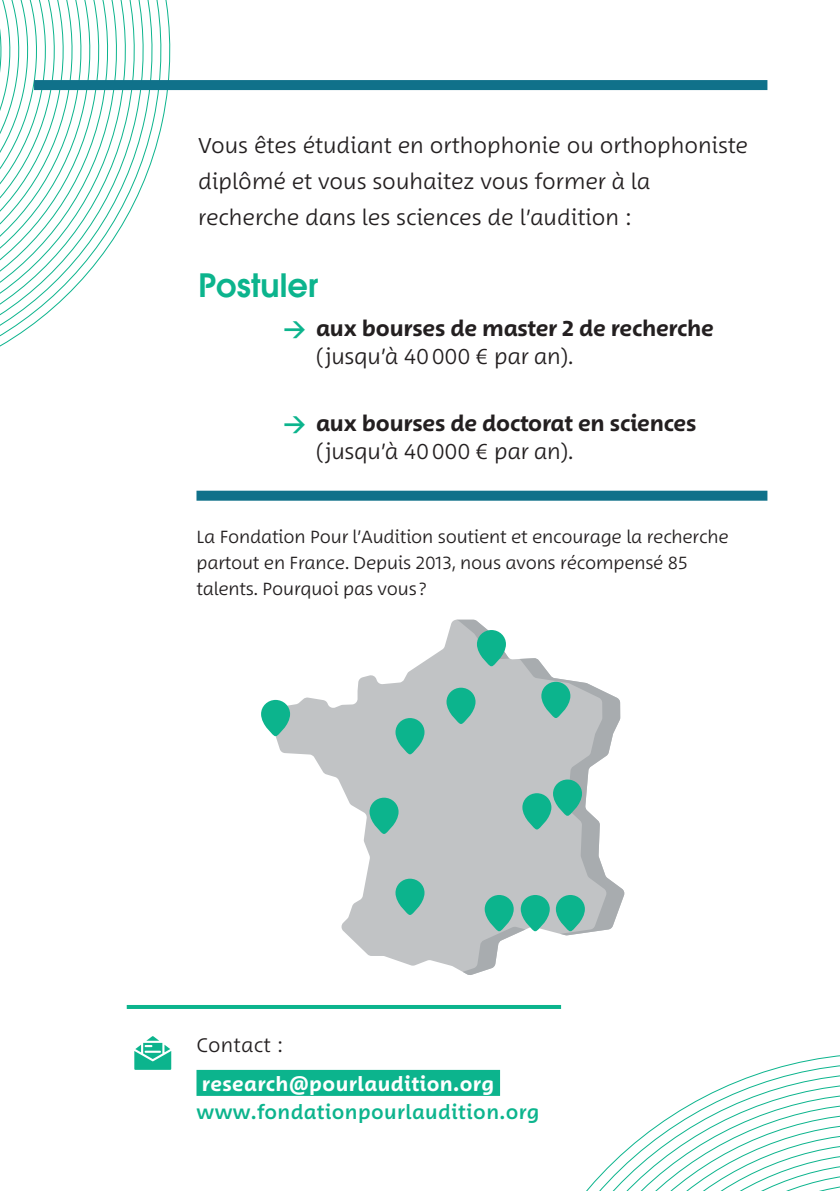
<style>
.page{position:relative;width:840px;height:1191px;background:#fff}
.page>*{position:absolute;margin:0;border:0;box-sizing:border-box;transform-origin:0 0}
.t1{font:32px "ITC Avant Gardefor FPA";color:#0cb48d}
.t2{font:300 22px/36px "Between 3";color:#231f20}
.t3{font:700 22px/28px "Between 3";letter-spacing:-.01em;color:#231f20}
.t4{font:500 20px "Between 3";letter-spacing:.02em;color:#0cb48d}
.t5{font:700 20px "Between 3";letter-spacing:.02em;color:#fff}
.t6{font:300 20px "Between 3";letter-spacing:.02em;color:#231f20}
.t7{font:300 18px/26px "Between 3";letter-spacing:-.01em;color:#231f20}
.s1{font-family:"DIN";color:#0cb48d}
.s2{font-weight:300}
</style>
<div class="page">
<svg style="left:0;top:0;width:202px;height:347px"></svg>
<svg style="left:459px;top:1055px;width:380px;height:136px"></svg>
<div style="left:196px;top:1070px;width:304px;height:26px;background:#0cb48d"></div>
<div style="left:34px;top:80px;width:733px;height:10px;background:#10718a"></div>
<div style="left:196px;top:491px;width:571px;height:10px;background:#10718a"></div>
<hr style="left:127px;top:1005px;width:433px;height:4px;background:#0cb48d">
<svg style="left:134px;top:1036px;width:37px;height:33px"></svg>
<svg style="left:274px;top:642px;width:172px;height:324px;fill:#c1c3c5"></svg>
<svg style="left:395px;top:718px;width:29px;height:36px"></svg>
<svg style="left:369px;top:797px;width:29px;height:37px"></svg>
<svg style="left:395px;top:878px;width:29px;height:37px"></svg>
<svg style="left:261px;top:700px;width:29px;height:36px"></svg>
<svg style="left:446px;top:619px;width:178px;height:356px"></svg>
<p class="t2" style="left:198px;top:127px;width:551px">Vous êtes étudiant en orthophonie ou orthophoniste diplômé et vous souhaitez vous former à la recherche dans les sciences de l’audition :</p>
<h1 class="t1" style="left:198px;top:264px;width:121px">Postuler</h1>
<p class="t3" style="left:316px;top:314px;width:399px;text-indent:-33px"><span class="s1">&gt;</span> aux bourses de master 2 de recherche <span class="s2">(jusqu’à 40000 € par an).</span></p>
<p class="t3" style="left:316px;top:409px;width:381px;text-indent:-33px"><span class="s1">&gt;</span> aux bourses de doctorat en sciences <span class="s2">(jusqu’à 40000 € par an).</span></p>
<p class="t7" style="left:196px;top:524px;width:533px">La Fondation Pour l’Audition soutient et encourage la recherche partout en France. Depuis 2013, nous avons récompensé 85 talents. Pourquoi pas vous?</p>
<p class="t6" style="left:196px;top:1032px;width:88px">Contact :</p>
<p class="t5" style="left:202px;top:1071px;width:293px">research@pourlaudition.org</p>
<p class="t4" style="left:196px;top:1099px;width:344px">www.fondationpourlaudition.org</p>
</div>
